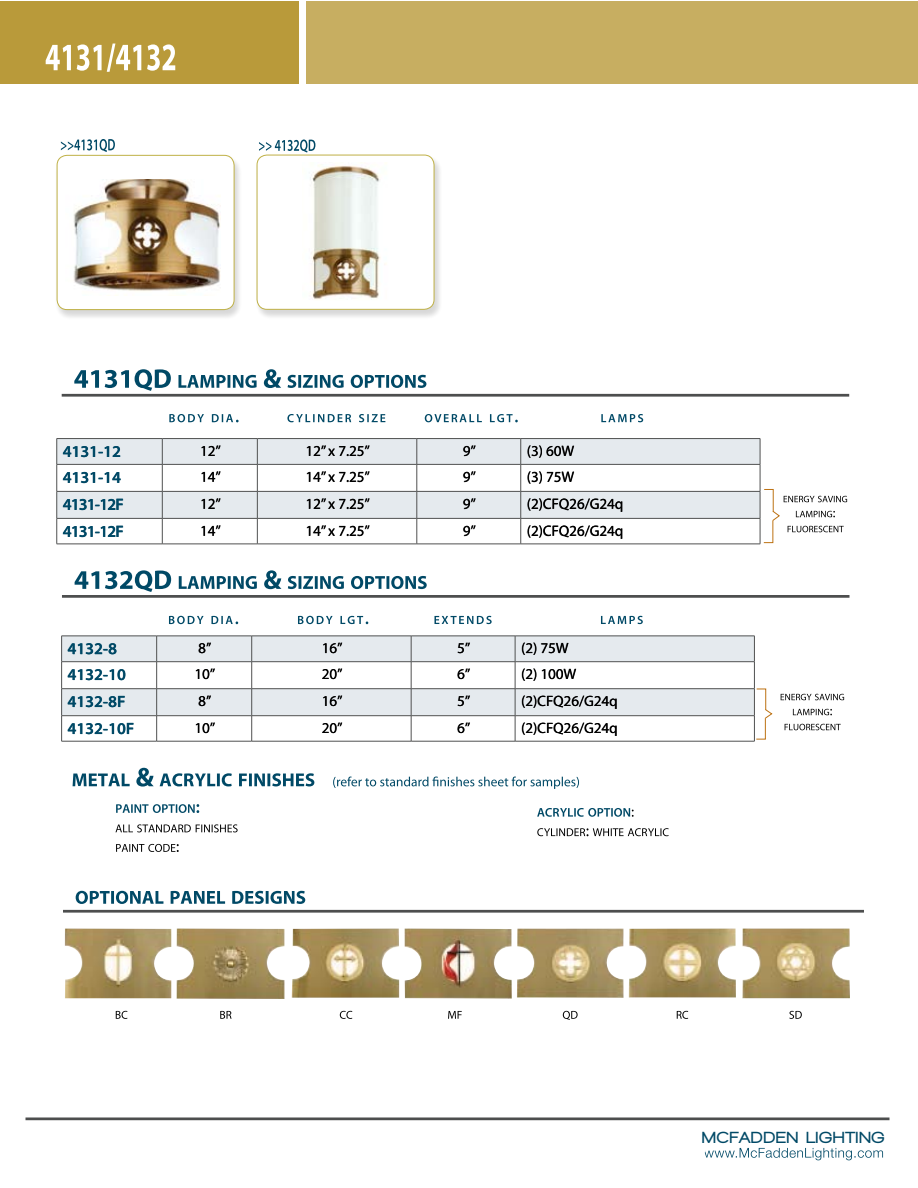
<style>
.page{position:relative;width:918px;height:1188px;background:#fff}
.page>*{position:absolute;margin:0;border:0;box-sizing:border-box;transform-origin:0 0}
.t1{font:600 16.5px "Myriad Pro";color:#004966}
.t2{font:900 16.5px "Walkway";letter-spacing:.075em;color:#004966}
.t3{font:15px "Myriad Pro";color:#000}
</style>
<div class="page">
<hr style="left:62px;top:394px;width:787px;height:3px;background:#4d4e4e">
<svg style="left:74px;top:369px;width:352px;height:22px"></svg>
<hr style="left:57px;top:544px;width:105px;height:1px;background:#505151">
<hr style="left:162px;top:544px;width:95px;height:1px;background:#505151">
<hr style="left:257px;top:544px;width:160px;height:1px;background:#505151">
<hr style="left:417px;top:544px;width:104px;height:1px;background:#505151">
<hr style="left:521px;top:544px;width:239px;height:1px;background:#505151">
<hr style="left:57px;top:438px;width:105px;height:1px;background:#505151">
<hr style="left:162px;top:438px;width:95px;height:1px;background:#505151">
<hr style="left:257px;top:438px;width:160px;height:1px;background:#505151">
<hr style="left:417px;top:438px;width:104px;height:1px;background:#505151">
<hr style="left:521px;top:438px;width:239px;height:1px;background:#505151">
<hr style="left:62px;top:595px;width:788px;height:3px;background:#4d4e4e">
<svg style="left:75px;top:570px;width:352px;height:22px"></svg>
<svg style="left:169px;top:414px;width:474px;height:8px"></svg>
<hr style="left:61px;top:741px;width:96px;height:1px;background:#505151">
<hr style="left:157px;top:741px;width:95px;height:1px;background:#505151">
<hr style="left:252px;top:741px;width:159px;height:1px;background:#505151">
<hr style="left:411px;top:741px;width:104px;height:1px;background:#505151">
<hr style="left:515px;top:741px;width:240px;height:1px;background:#505151">
<svg style="left:169px;top:616px;width:474px;height:8px"></svg>
<svg style="left:73px;top:768px;width:506px;height:21px"></svg>
<svg style="left:116px;top:844px;width:63px;height:8px"></svg>
<svg style="left:115px;top:824px;width:123px;height:8px"></svg>
<svg style="left:116px;top:804px;width:83px;height:9px"></svg>
<svg style="left:537px;top:828px;width:132px;height:8px"></svg>
<svg style="left:537px;top:808px;width:97px;height:9px"></svg>
<div style="left:55px;top:155px;width:188px;height:166px;background:#000;opacity:.16"></div>
<div style="left:57px;top:155px;width:177px;height:155px;background:#fff;border-radius:10px"></div>
<div style="left:57px;top:155px;width:178px;height:155px;border:1px solid #c0b146;border-radius:10px"></div>
<div style="left:255px;top:155px;width:188px;height:165px;background:#000;opacity:.16"></div>
<div style="left:257px;top:155px;width:177px;height:154px;background:#fff;border-radius:10px"></div>
<div style="left:257px;top:155px;width:177px;height:155px;border:1px solid #c0b146;border-radius:10px"></div>
<svg style="left:259px;top:140px;width:56px;height:13px"></svg>
<svg style="left:61px;top:139px;width:54px;height:13px"></svg>
<img style="left:310px;top:165px;width:76px;height:135px">
<img style="left:73px;top:180px;width:148px;height:111px">
<svg style="left:57px;top:439px;width:790px;height:105px"></svg>
<svg style="left:785px;top:724px;width:56px;height:6px"></svg>
<svg style="left:793px;top:709px;width:39px;height:6px"></svg>
<svg style="left:781px;top:694px;width:63px;height:6px"></svg>
<svg style="left:61px;top:636px;width:712px;height:105px"></svg>
<img style="left:65px;top:929px;width:106px;height:69px">
<img style="left:177px;top:929px;width:108px;height:70px">
<img style="left:292px;top:929px;width:107px;height:69px">
<img style="left:405px;top:929px;width:107px;height:70px">
<img style="left:517px;top:929px;width:107px;height:69px">
<img style="left:629px;top:929px;width:107px;height:69px">
<img style="left:742px;top:929px;width:108px;height:69px">
<svg style="left:116px;top:1011px;width:686px;height:9px"></svg>
<svg style="left:702px;top:1120px;width:181px;height:41px"></svg>
<hr style="left:26px;top:1117px;width:864px;height:3px;background:#4d4e4e">
<hr style="left:63px;top:910px;width:801px;height:3px;background:#4d4e4e">
<svg style="left:76px;top:891px;width:229px;height:13px"></svg>
<div style="left:0;top:2px;width:298px;height:82px;background:#b99a3a"></div>
<div style="left:306px;top:2px;width:612px;height:82px;background:#c7ae61"></div>
<svg style="left:46px;top:44px;width:129px;height:28px"></svg>
<p class="t1" style="left:63px;top:441px;width:60px">4131-12</p>
<p class="t3" style="left:200px;top:442px;width:22px">12’’</p>
<p class="t3" style="left:306px;top:442px;width:66px">12’’ x 7.25’’</p>
<p class="t3" style="left:463px;top:442px;width:15px">9’’</p>
<p class="t3" style="left:527px;top:442px;width:49px">(3) 60W</p>
<p class="t1" style="left:63px;top:467px;width:60px">4131-14</p>
<p class="t3" style="left:200px;top:467px;width:22px">14’’</p>
<p class="t3" style="left:306px;top:467px;width:66px">14’’ x 7.25’’</p>
<p class="t3" style="left:463px;top:467px;width:15px">9’’</p>
<p class="t3" style="left:527px;top:467px;width:49px">(3) 75W</p>
<p class="t1" style="left:63px;top:494px;width:63px">4131-12F</p>
<p class="t3" style="left:200px;top:494px;width:22px">12’’</p>
<p class="t3" style="left:306px;top:494px;width:66px">12’’ x 7.25’’</p>
<p class="t3" style="left:463px;top:494px;width:15px">9’’</p>
<p class="t3" style="left:527px;top:494px;width:98px">(2)CFQ26/G24q</p>
<p class="t1" style="left:63px;top:521px;width:63px">4131-12F</p>
<p class="t3" style="left:200px;top:521px;width:22px">14’’</p>
<p class="t3" style="left:306px;top:521px;width:66px">14’’ x 7.25’’</p>
<p class="t3" style="left:463px;top:521px;width:15px">9’’</p>
<p class="t3" style="left:527px;top:521px;width:98px">(2)CFQ26/G24q</p>
<p class="t1" style="left:68px;top:638px;width:51px">4132-8</p>
<p class="t3" style="left:198px;top:639px;width:15px">8’’</p>
<p class="t3" style="left:322px;top:639px;width:22px">16’’</p>
<p class="t3" style="left:457px;top:639px;width:15px">5’’</p>
<p class="t3" style="left:521px;top:639px;width:49px">(2) 75W</p>
<p class="t1" style="left:68px;top:664px;width:60px">4132-10</p>
<p class="t3" style="left:194px;top:665px;width:22px">10’’</p>
<p class="t3" style="left:322px;top:665px;width:22px">20’’</p>
<p class="t3" style="left:457px;top:665px;width:15px">6’’</p>
<p class="t3" style="left:521px;top:665px;width:57px">(2) 100W</p>
<p class="t1" style="left:68px;top:691px;width:59px">4132-8F</p>
<p class="t3" style="left:198px;top:692px;width:15px">8’’</p>
<p class="t3" style="left:322px;top:692px;width:22px">16’’</p>
<p class="t3" style="left:457px;top:692px;width:15px">5’’</p>
<p class="t3" style="left:521px;top:692px;width:98px">(2)CFQ26/G24q</p>
<p class="t1" style="left:68px;top:718px;width:68px">4132-10F</p>
<p class="t3" style="left:194px;top:719px;width:22px">10’’</p>
<p class="t3" style="left:322px;top:719px;width:22px">20’’</p>
<p class="t3" style="left:457px;top:719px;width:15px">6’’</p>
<p class="t3" style="left:521px;top:719px;width:98px">(2)CFQ26/G24q</p>
<p class="t2" style="left:702px;top:1128px;width:184px">MCFADDEN LIGHTING</p>
</div>
